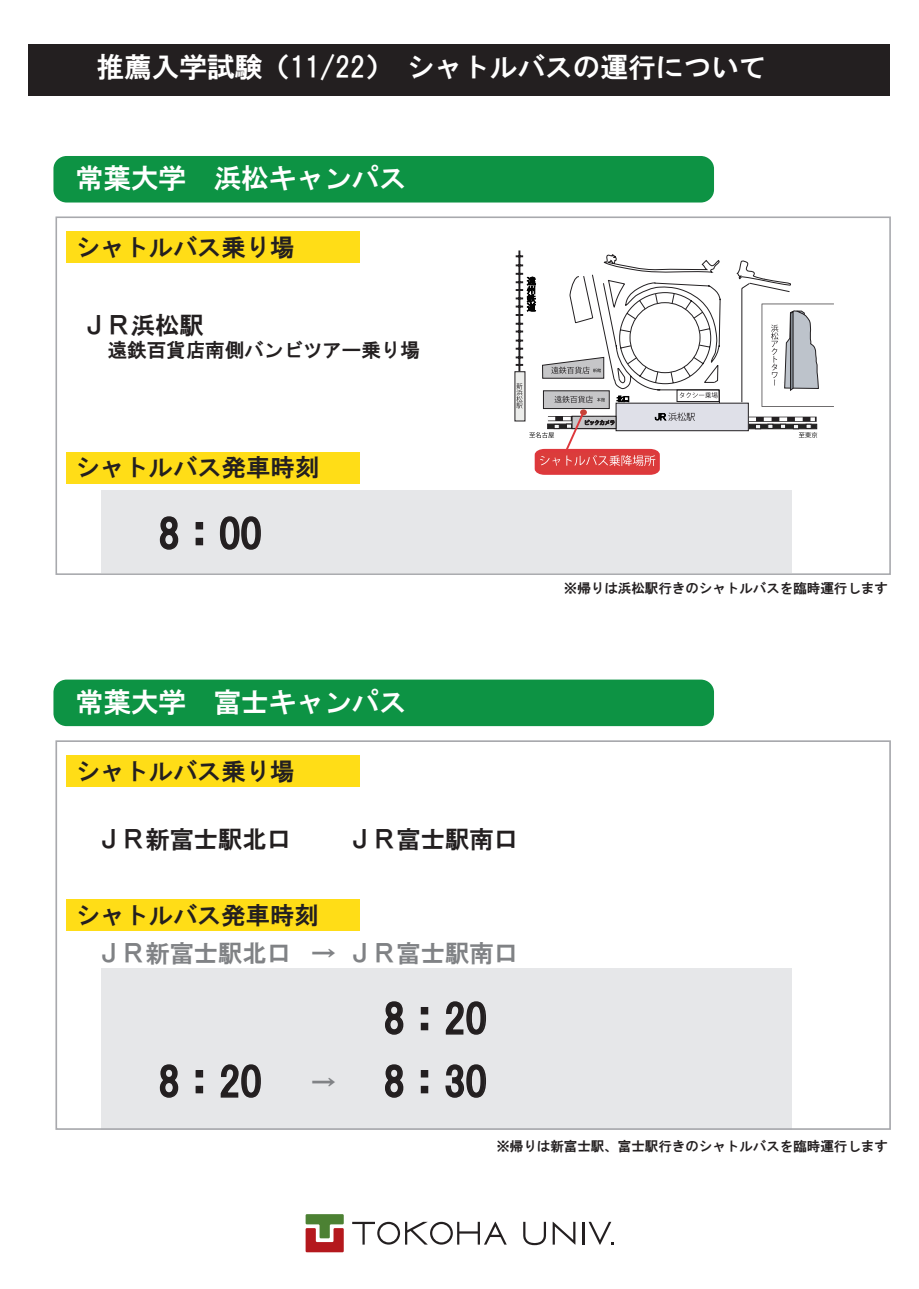
<style>
.page{position:relative;width:919px;height:1289px;background:#fff}
.page>*{position:absolute;margin:0;border:0;box-sizing:border-box;transform-origin:0 0}
.t1{font:39.3px "HGP Gothic E";color:#231f20}
.t2{font:27.6px "HGS Gothic E";color:#fff}
.t3{font:24.3px "HGS Gothic E";color:#231f20}
.t4{font:24.3px "HGS Gothic E";color:#808285}
.t5{font:19.5px "HGS Gothic E";color:#231f20}
.t6{font:13.5px "HGS Gothic E";color:#231f20}
.s1{font-family:"HGS Gothic E";font-size:24.3px;color:#808285}
</style>
<div class="page">
<div style="left:101px;top:968px;width:690px;height:161px;background:#e6e7e9"></div>
<div style="left:53px;top:679px;width:661px;height:47px;background:#0d9344;border-radius:13px"></div>
<div style="left:53px;top:156px;width:661px;height:46px;background:#0d9344;border-radius:13px"></div>
<div style="left:29px;top:44px;width:860px;height:52px;background:#231f20"></div>
<div style="left:66px;top:452px;width:293px;height:31px;background:#ffdd17"></div>
<div style="left:66px;top:232px;width:293px;height:31px;background:#ffdd17"></div>
<div style="left:101px;top:490px;width:690px;height:83px;background:#e6e7e9"></div>
<div style="left:55px;top:216px;width:835px;height:359px;border:2px solid #a8a9ad"></div>
<svg style="left:159px;top:516px;width:20px;height:34px"></svg>
<svg style="left:195px;top:522px;width:9px;height:24px"></svg>
<svg style="left:219px;top:516px;width:42px;height:34px"></svg>
<div style="left:66px;top:899px;width:293px;height:31px;background:#ffdd17"></div>
<div style="left:66px;top:755px;width:293px;height:31px;background:#ffdd17"></div>
<div style="left:55px;top:740px;width:835px;height:389px;border:2px solid #a8a9ad"></div>
<div style="left:748px;top:416px;width:68px;height:6px;background:#b3b2b3"></div>
<div style="left:615px;top:403px;width:133px;height:28px;background:#dfe0e8;border:1px solid #221f21"></div>
<div style="left:543px;top:390px;width:66px;height:19px;background:#c6c6c8;border:1px solid #221f21"></div>
<svg style="left:514px;top:371px;width:11px;height:50px"></svg>
<svg style="left:516px;top:383px;width:6px;height:25px"></svg>
<hr style="left:518px;top:250px;width:2px;height:121px;background:#221f21">
<svg style="left:515px;top:364px;width:8px;height:2px"></svg>
<svg style="left:515px;top:356px;width:8px;height:2px"></svg>
<svg style="left:515px;top:339px;width:8px;height:2px"></svg>
<svg style="left:515px;top:323px;width:8px;height:9px"></svg>
<svg style="left:515px;top:264px;width:8px;height:2px"></svg>
<svg style="left:515px;top:255px;width:8px;height:2px"></svg>
<svg style="left:735px;top:260px;width:98px;height:147px"></svg>
<svg style="left:515px;top:273px;width:20px;height:43px"></svg>
<svg style="left:542px;top:254px;width:178px;height:150px"></svg>
<svg style="left:748px;top:417px;width:69px;height:21px"></svg>
<svg style="left:529px;top:411px;width:166px;height:64px"></svg>
<svg style="left:305px;top:1214px;width:39px;height:38px"></svg>
<hr style="left:582px;top:1221px;width:2px;height:23px;background:#231f20">
<svg style="left:523px;top:1221px;width:23px;height:24px"></svg>
<svg style="left:552px;top:1221px;width:23px;height:23px"></svg>
<svg style="left:352px;top:1221px;width:154px;height:23px"></svg>
<svg style="left:588px;top:1221px;width:25px;height:23px"></svg>
<svg style="left:385px;top:1001px;width:19px;height:34px"></svg>
<svg style="left:420px;top:1007px;width:9px;height:24px"></svg>
<svg style="left:445px;top:1001px;width:41px;height:34px"></svg>
<svg style="left:159px;top:1064px;width:20px;height:34px"></svg>
<svg style="left:195px;top:1070px;width:9px;height:24px"></svg>
<svg style="left:220px;top:1064px;width:41px;height:34px"></svg>
<svg style="left:385px;top:1064px;width:19px;height:34px"></svg>
<svg style="left:420px;top:1070px;width:9px;height:24px"></svg>
<svg style="left:445px;top:1064px;width:41px;height:34px"></svg>
<p class="t2" style="left:96px;top:53px;width:671px">推薦入学試験（11/22）　シャトルバスの運行について</p>
<p class="t2" style="left:76px;top:164px;width:332px">常葉大学　浜松キャンパス</p>
<p class="t3" style="left:76px;top:235px;width:220px">シャトルバス乗り場</p>
<p class="t3" style="left:82px;top:313px;width:123px">ＪＲ浜松駅</p>
<p class="t5" style="left:108px;top:340px;width:313px">遠鉄百貨店南側バンビツアー乗り場</p>
<p class="t3" style="left:75px;top:455px;width:245px">シャトルバス発車時刻</p>
<h1 class="t1" style="left:158px;top:514px;width:105px">8：00</h1>
<p class="t2" style="left:76px;top:688px;width:332px">常葉大学　富士キャンパス</p>
<p class="t3" style="left:76px;top:759px;width:220px">シャトルバス乗り場</p>
<p class="t3" style="left:97px;top:826px;width:196px">ＪＲ新富士駅北口</p>
<p class="t3" style="left:348px;top:826px;width:171px">ＪＲ富士駅南口</p>
<p class="t3" style="left:76px;top:902px;width:244px">シャトルバス発車時刻</p>
<p class="t4" style="left:97px;top:941px;width:422px">ＪＲ新富士駅北口 → ＪＲ富士駅南口</p>
<h1 class="t1" style="left:383px;top:999px;width:105px">8：20</h1>
<h1 class="t1" style="left:158px;top:1062px;width:105px">8：20</h1>
<h1 class="t1" style="left:311px;top:1062px;width:177px"><span class="s1">→</span> 8：30</h1>
<p class="t6" style="left:564px;top:581px;width:325px">※帰りは浜松駅行きのシャトルバスを臨時運行します</p>
<p class="t6" style="left:496px;top:1139px;width:393px">※帰りは新富士駅、富士駅行きのシャトルバスを臨時運行します</p>
</div>
